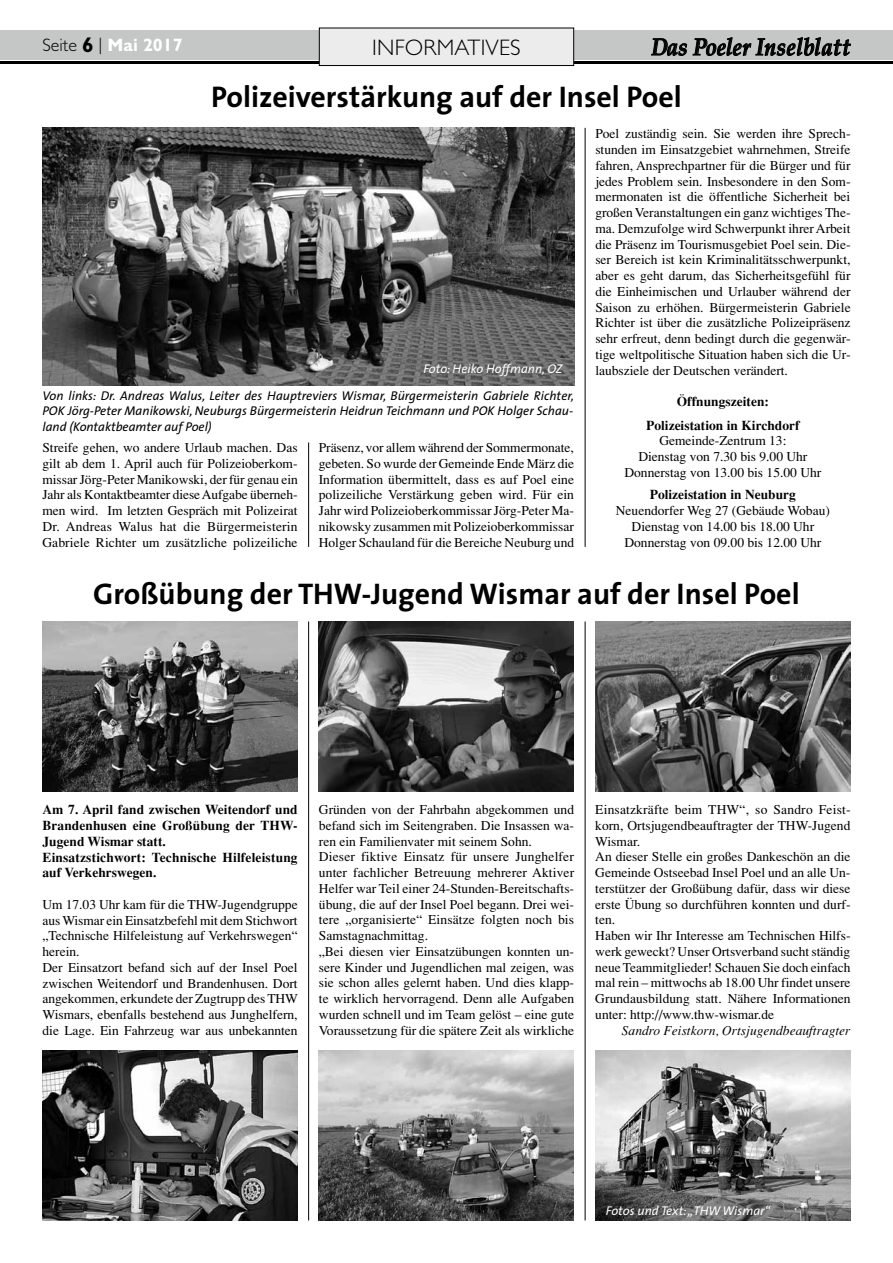
<style>
.page{position:relative;width:893px;height:1263px;background:#fff}
.page>*{position:absolute;margin:0;border:0;box-sizing:border-box;transform-origin:0 0}
.t1{font:700 30px "The Sans";color:#000}
.t2{font:italic 700 24.15px "Palatino";letter-spacing:.005em;color:#000;scale:.87 1}
.t3{font:300 22.5px "Gill Sans";letter-spacing:.01em;color:#000}
.t4{font:700 18px "Gill Sans";color:#fff}
.t5{font:13.5px/15.8px "Times";color:#000}
.t6{font:700 13.5px/15.8px "Times";color:#000}
.t7{font:italic 13.5px "Times";color:#000}
.t8{font:italic 12.75px/15.8px "The Sans";color:#000;text-align:justify}
.t9{font:italic 12.75px "The Sans";color:#fff}
.s1{font-weight:300;color:#000}
.s2{font-size:21px;color:#000}
</style>
<div class="page">
<div style="left:0;top:30px;width:893px;height:30px;background:#c5c6c6"></div>
<svg style="left:651px;top:38px;width:36px;height:18px"></svg>
<svg style="left:693px;top:37px;width:158px;height:20px"></svg>
<hr style="left:0;top:61px;width:893px;height:3px;background:#000">
<div style="left:319px;top:28px;width:255px;height:38px;background:#ececed"></div>
<div style="left:319px;top:28px;width:255px;height:38px;border:1px solid #000"></div>
<img style="left:318px;top:1050px;width:256px;height:171px">
<img style="left:595px;top:621px;width:255px;height:171px">
<img style="left:318px;top:621px;width:256px;height:171px">
<img style="left:43px;top:621px;width:255px;height:171px">
<img style="left:595px;top:1050px;width:255px;height:170px">
<img style="left:43px;top:1050px;width:255px;height:170px">
<hr style="left:585px;top:621px;width:1px;height:599px;background:#000">
<hr style="left:308px;top:621px;width:1px;height:599px;background:#000">
<img style="left:43px;top:128px;width:531px;height:257px">
<hr style="left:308px;top:442px;width:1px;height:105px;background:#000">
<hr style="left:585px;top:128px;width:1px;height:419px;background:#000">
<h3 class="t4" style="left:43px;top:34px;width:142px"><span class="s1">SEITE</span> <span class="s2">6</span> <span class="s1">|</span> Mai 2017</h3>
<h2 class="t2" style="left:651px;top:28px;width:230px">Das Poeler Inselblatt</h2>
<h3 class="t3" style="left:372px;top:35px;width:148px">I NFORMATIVES</h3>
<h1 class="t1" style="left:211px;top:71px;width:472px">Polizeiverstärkung auf der Insel Poel</h1>
<p class="t9" style="left:423px;top:358px;width:141px">Foto: Heiko Hoffmann, OZ</p>
<p class="t8" style="left:42px;top:387px;width:533px">Von links: Dr. Andreas Walus, Leiter des Hauptreviers Wismar, Bürgermeisterin Gabriele Richter, POK Jörg-Peter Manikowski, Neuburgs Bürgermeisterin Heidrun Teichmann und POK Holger Schau&shy;land (Kontaktbeamter auf Poel)</p>
<p class="t5" style="left:319px;top:440px;width:257px;text-align:justify">Präsenz, vor allem während der Sommermonate, gebeten. So wurde der Gemeinde Ende März die Information übermittelt, dass es auf Poel eine polizeiliche Verstärkung geben wird. Für ein Jahr wird Polizeioberkommissar Jörg-Peter Ma&shy;nikowsky zusammen mit Polizeioberkommissar Holger Schauland für die Bereiche Neuburg und</p>
<p class="t5" style="left:42px;top:440px;width:257px;text-align:justify">Streife gehen, wo andere Urlaub machen. Das gilt ab dem 1. April auch für Polizeioberkom&shy;missar Jörg-Peter Manikowski, der für genau ein Jahr als Kontaktbeamter diese Aufgabe überneh&shy;men wird. Im letzten Gespräch mit Polizeirat Dr. Andreas Walus hat die Bürgermeisterin Gabriele Richter um zusätzliche polizeiliche</p>
<p class="t5" style="left:595px;top:126px;width:257px;text-align:justify">Poel zuständig sein. Sie werden ihre Sprech&shy;stunden im Einsatzgebiet wahrnehmen, Streife fahren, Ansprechpartner für die Bürger und für jedes Problem sein. Insbesondere in den Som&shy;mermonaten ist die öffentliche Sicherheit bei großen Veranstaltungen ein ganz wichtiges The&shy;ma. Demzufolge wird Schwerpunkt ihrer Arbeit die Präsenz im Tourismusgebiet Poel sein. Die&shy;ser Bereich ist kein Kriminalitätsschwerpunkt, aber es geht darum, das Sicherheitsgefühl für die Einheimischen und Urlauber während der Saison zu erhöhen. Bürgermeisterin Gabriele Richter ist über die zusätzliche Polizeipräsenz sehr erfreut, denn bedingt durch die gegenwär&shy;tige weltpolitische Situation haben sich die Ur&shy;laubsziele der Deutschen verändert.</p>
<p class="t6" style="left:646px;top:390px;width:155px;line-height:23.4px;text-align:center">Öffnungszeiten:<br>Polizeistation in Kirchdorf</p>
<p class="t5" style="left:624px;top:433px;width:198px;text-align:center">Gemeinde-Zentrum 13:<br>Dienstag von 7.30 bis 9.00 Uhr<br>Donnerstag von 13.00 bis 15.00 Uhr</p>
<p class="t6" style="left:650px;top:487px;width:148px">Polizeistation in Neuburg</p>
<p class="t5" style="left:616px;top:503px;width:216px;text-align:center">Neuendorfer Weg 27 (Gebäude Wobau)<br>Dienstag von 14.00 bis 18.00 Uhr<br>Donnerstag von 09.00 bis 12.00 Uhr</p>
<h1 class="t1" style="left:93px;top:569px;width:708px">Großübung der THW-Jugend Wismar auf der Insel Poel</h1>
<p class="t6" style="left:43px;top:802px;width:257px">Am 7. April fand zwischen Weitendorf und Brandenhusen eine Großübung der THW-Jugend Wismar statt.<br>Einsatzstichwort: Technische Hilfeleistung auf Verkehrswegen.</p>
<p class="t5" style="left:43px;top:896px;width:257px">Um 17.03 Uhr kam für die THW-Jugendgruppe aus Wismar ein Einsatzbefehl mit dem Stichwort „Technische Hilfeleistung auf Verkehrswegen“ herein.<br>Der Einsatzort befand sich auf der Insel Poel zwischen Weitendorf und Brandenhusen. Dort angekommen, erkundete der Zugtrupp des THW Wismars, ebenfalls bestehend aus Junghelfern, die Lage. Ein Fahrzeug war aus unbekannten</p>
<p class="t5" style="left:319px;top:802px;width:257px">Gründen von der Fahrbahn abgekommen und befand sich im Seitengraben. Die Insassen wa&shy;ren ein Familienvater mit seinem Sohn.<br>Dieser fiktive Einsatz für unsere Junghelfer unter fachlicher Betreuung mehrerer Aktiver Helfer war Teil einer 24-Stunden-Bereitschafts&shy;übung, die auf der Insel Poel begann. Drei wei&shy;tere „organisierte“ Einsätze folgten noch bis Samstagnachmittag.<br>„Bei diesen vier Einsatzübungen konnten un&shy;sere Kinder und Jugendlichen mal zeigen, was sie schon alles gelernt haben. Und dies klapp&shy;te wirklich hervorragend. Denn alle Aufgaben wurden schnell und im Team gelöst – eine gute Voraussetzung für die spätere Zeit als wirkliche</p>
<p class="t5" style="left:595px;top:802px;width:257px">Einsatzkräfte beim THW“, so Sandro Feist&shy;korn, Ortsjugendbeauftragter der THW-Jugend Wismar.<br>An dieser Stelle ein großes Dankeschön an die Gemeinde Ostseebad Insel Poel und an alle Un&shy;terstützer der Großübung dafür, dass wir diese erste Übung so durchführen konnten und durf&shy;ten.<br>Haben wir Ihr Interesse am Technischen Hilfs&shy;werk geweckt? Unser Ortsverband sucht ständig neue Teammitglieder! Schauen Sie doch einfach mal rein – mittwochs ab 18.00 Uhr findet unsere Grundausbildung statt. Nähere Informationen unter: http://www.thw-wismar.de</p>
<p class="t7" style="left:622px;top:1022px;width:230px">Sandro Feistkorn, Ortsjugendbeauftragter</p>
<p class="t9" style="left:606px;top:1200px;width:166px">Fotos und Text: „THW Wismar“</p>
</div>
